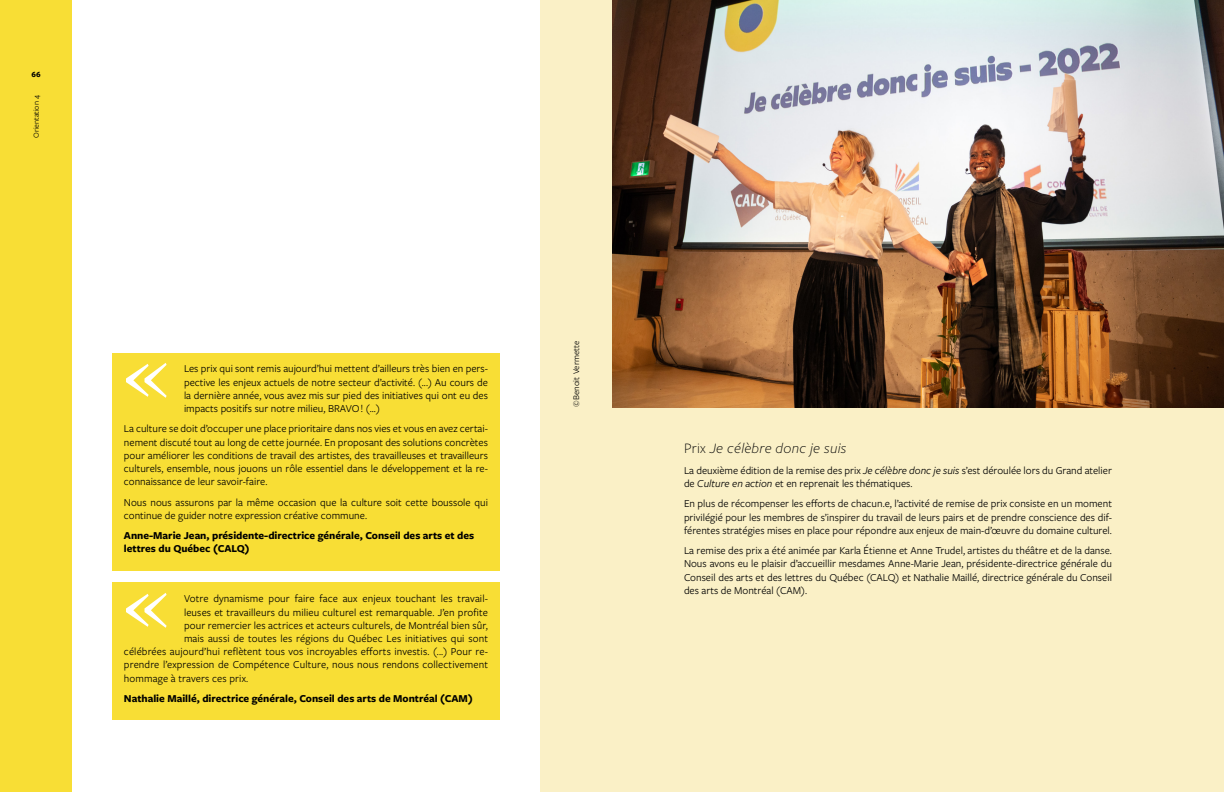
<style>
.page{position:relative;width:1224px;height:792px;background:#fff}
.page>*{position:absolute;margin:0;border:0;box-sizing:border-box;transform-origin:0 0}
.t1{font:300 100px "Freight Text Pro";color:#fff}
.t2{font:italic 300 15px "Freight Sans Pro";letter-spacing:.02em;color:#000}
.t3{font:11px/13.2px "Freight Sans Pro";color:#000;text-align:justify}
.t4{font:700 11px/13.2px "Freight Sans Pro";color:#000}
.t5{font:9px "Freight Sans Pro";letter-spacing:.01em;color:#000}
.t6{font:8px "Freight Sans Pro";color:#000}
.t7{font:700 8px "Freight Sans Pro";color:#000}
.s1{font-style:normal}
.s2{font-style:italic}
</style>
<div class="page">
<div style="left:540px;top:0;width:684px;height:792px;background:#faf0c6"></div>
<div style="left:0;top:0;width:72px;height:792px;background:#f8de35"></div>
<div style="left:112px;top:353px;width:388px;height:217px;background:#f8de35"></div>
<div style="left:112px;top:583px;width:388px;height:137px;background:#f8de35"></div>
<img style="left:612px;top:0;width:612px;height:407px">
<p class="t7" style="left:31px;top:69px;width:11px">66</p>
<p class="t6" style="left:31px;top:138px;width:44px;rotate:-90deg">Orientation 4</p>
<h1 class="t1" style="left:124px;top:305px;width:50px">«</h1>
<p class="t3" style="left:184px;top:362px;width:306px">Les prix qui sont remis aujourd’hui mettent d’ailleurs très bien en pers&shy;pective les enjeux actuels de notre secteur d’activité. (...) Au cours de la dernière année, vous avez mis sur pied des initiatives qui ont eu des impacts positifs sur notre milieu, BRAVO ! (...)</p>
<p class="t3" style="left:124px;top:422px;width:366px">La culture se doit d’occuper une place prioritaire dans nos vies et vous en avez certai&shy;nement discuté tout au long de cette journée. En proposant des solutions concrètes pour améliorer les conditions de travail des artistes, des travailleuses et travailleurs culturels, ensemble, nous jouons un rôle essentiel dans le développement et la re&shy;connaissance de leur savoir-faire.</p>
<p class="t3" style="left:124px;top:495px;width:365px">Nous nous assurons par la même occasion que la culture soit cette boussole qui continue de guider notre expression créative commune.</p>
<p class="t4" style="left:124px;top:529px;width:352px">Anne-Marie Jean, présidente-directrice générale, Conseil des arts et des lettres du Québec (CALQ)</p>
<h1 class="t1" style="left:124px;top:535px;width:50px">«</h1>
<p class="t3" style="left:184px;top:592px;width:305px">Votre dynamisme pour faire face aux enjeux touchant les travail-</p>
<p class="t3" style="left:184px;top:605px;width:306px">leuses et travailleurs du milieu culturel est remarquable. J’en profite</p>
<p class="t3" style="left:184px;top:618px;width:306px">pour remercier les actrices et acteurs culturels, de Montréal bien sûr,</p>
<p class="t3" style="left:184px;top:631px;width:306px">mais aussi de toutes les régions du Québec Les initiatives qui sont</p>
<p class="t3" style="left:124px;top:645px;width:366px">célébrées aujourd’hui reflètent tous vos incroyables efforts investis. (...) Pour re-</p>
<p class="t3" style="left:124px;top:658px;width:365px">prendre l’expression de Compétence Culture, nous nous rendons collectivement</p>
<p class="t3" style="left:124px;top:671px;width:126px">hommage à travers ces prix.</p>
<p class="t4" style="left:124px;top:691px;width:350px">Nathalie Maillé, directrice générale, Conseil des arts de Montréal (CAM)</p>
<p class="t5" style="left:570px;top:407px;width:68px;rotate:-90deg">©Benoit Vermette</p>
<h2 class="t2" style="left:684px;top:439px;width:164px"><span class="s1">Prix</span> Je célèbre donc je suis</h2>
<p class="t3" style="left:684px;top:463px;width:429px">La deuxième édition de la remise des prix <span class="s2">Je célèbre donc je suis</span> s’est déroulée lors du Grand atelier de <span class="s2">Culture en action</span> et en reprenait les thématiques.</p>
<p class="t3" style="left:684px;top:497px;width:430px">En plus de récompenser les efforts de chacun.e, l’activité de remise de prix consiste en un moment privilégié pour les membres de s’inspirer du travail de leurs pairs et de prendre conscience des dif&shy;férentes stratégies mises en place pour répondre aux enjeux de main-d’œuvre du domaine culturel.</p>
<p class="t3" style="left:684px;top:544px;width:429px">La remise des prix a été animée par Karla Étienne et Anne Trudel, artistes du théâtre et de la danse.<br>Nous avons eu le plaisir d’accueillir mesdames Anne-Marie Jean, présidente-directrice générale du Conseil des arts et des lettres du Québec (CALQ) et Nathalie Maillé, directrice générale du Conseil des arts de Montréal (CAM).</p>
</div>
